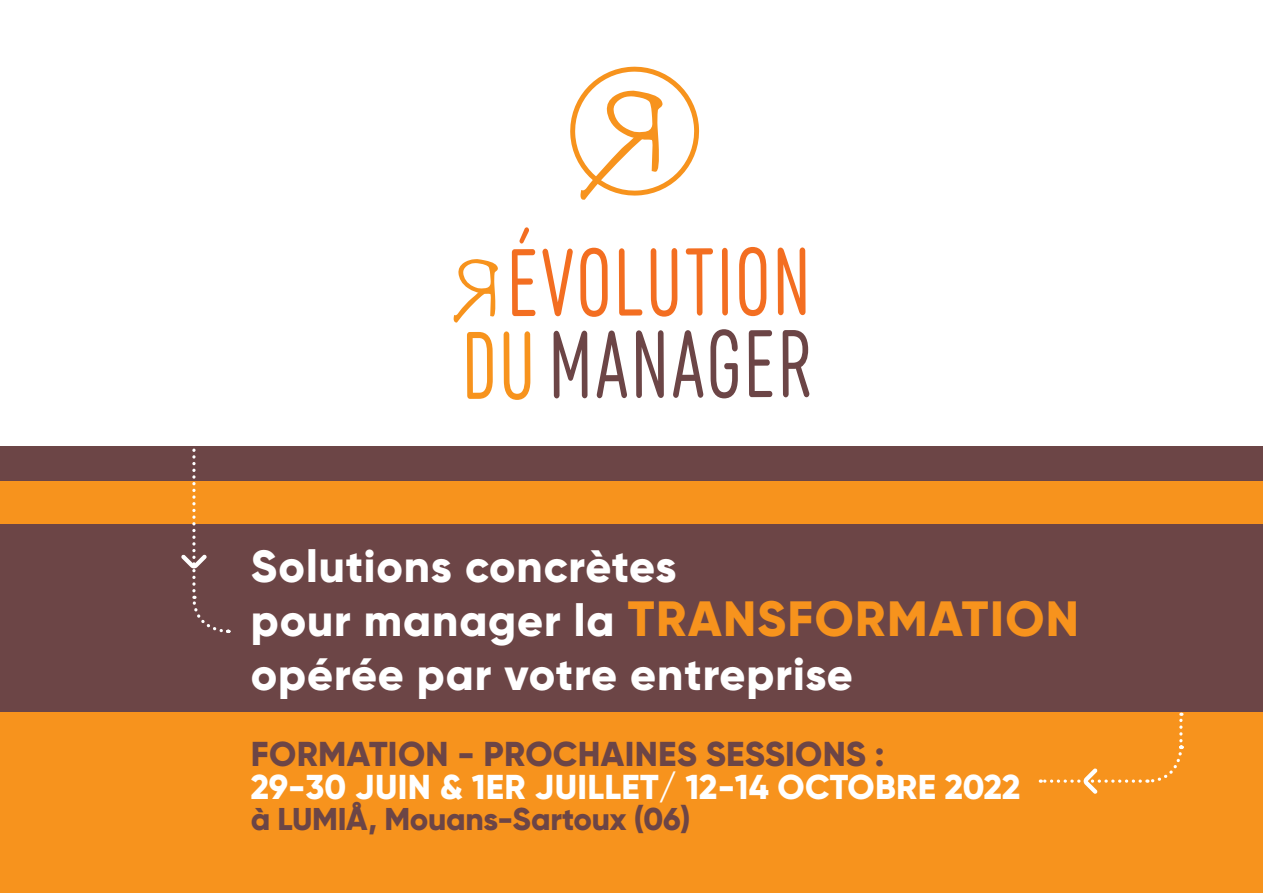
<style>
.page{position:relative;width:1263px;height:893px;background:#fff}
.page>*{position:absolute;margin:0;border:0;box-sizing:border-box;transform-origin:0 0}
.t1{font:800 49.5px "Gilroy";letter-spacing:.03em;color:#f7931d}
.t2{font:800 45px "Gilroy";letter-spacing:.02em;color:#fff}
.t3{font:800 34.5px "Gilroy";letter-spacing:.01em;color:#fff}
.t4{font:800 34.5px "Gilroy";letter-spacing:.01em;color:#6c4546}
.t5{font:800 31.5px "Gilroy";letter-spacing:-.01em;color:#6c4546}
.s1{font-size:45px;color:#fff}
</style>
<div class="page">
<div style="left:0;top:446px;width:1263px;height:355px;background:#6c4546"></div>
<svg style="left:512px;top:227px;width:23px;height:89px"></svg>
<svg style="left:542px;top:249px;width:31px;height:67px"></svg>
<svg style="left:580px;top:248px;width:28px;height:69px"></svg>
<svg style="left:619px;top:248px;width:23px;height:68px"></svg>
<svg style="left:651px;top:248px;width:26px;height:69px"></svg>
<svg style="left:686px;top:248px;width:27px;height:68px"></svg>
<div style="left:722px;top:248px;width:6px;height:67px;background:#f36e21;border-radius:3px"></div>
<svg style="left:739px;top:247px;width:27px;height:69px"></svg>
<svg style="left:778px;top:247px;width:27px;height:68px"></svg>
<svg style="left:467px;top:332px;width:26px;height:67px"></svg>
<svg style="left:504px;top:331px;width:26px;height:69px"></svg>
<svg style="left:553px;top:331px;width:34px;height:67px"></svg>
<svg style="left:597px;top:330px;width:30px;height:68px"></svg>
<svg style="left:636px;top:330px;width:28px;height:68px"></svg>
<svg style="left:673px;top:330px;width:30px;height:68px"></svg>
<svg style="left:710px;top:329px;width:28px;height:69px"></svg>
<svg style="left:749px;top:330px;width:23px;height:67px"></svg>
<svg style="left:783px;top:330px;width:26px;height:67px"></svg>
<svg style="left:454px;top:259px;width:44px;height:64px"></svg>
<svg style="left:570px;top:66px;width:129px;height:134px"></svg>
<div style="left:0;top:713px;width:1263px;height:180px;background:#f7931d"></div>
<svg style="left:1147px;top:713px;width:37px;height:70px"></svg>
<svg style="left:1040px;top:768px;width:100px;height:26px"></svg>
<div style="left:0;top:482px;width:1263px;height:42px;background:#f7931d"></div>
<svg style="left:160px;top:448px;width:69px;height:185px"></svg>
<p class="t2" style="left:251px;top:538px;width:427px">Solutions concrètes</p>
<p class="t1" style="left:251px;top:588px;width:830px"><span class="s1">pour manager la</span> TRANSFORMATION</p>
<p class="t2" style="left:251px;top:646px;width:604px">opérée par votre entreprise</p>
<p class="t4" style="left:251px;top:732px;width:635px">FORMATION - PROCHAINES SESSIONS :</p>
<p class="t3" style="left:251px;top:765px;width:771px">29-30 JUIN &amp; 1ER JUILLET/ 12-14 OCTOBRE 2022</p>
<p class="t5" style="left:251px;top:799px;width:441px">à LUMIÅ, Mouans-Sartoux (06)</p>
</div>
